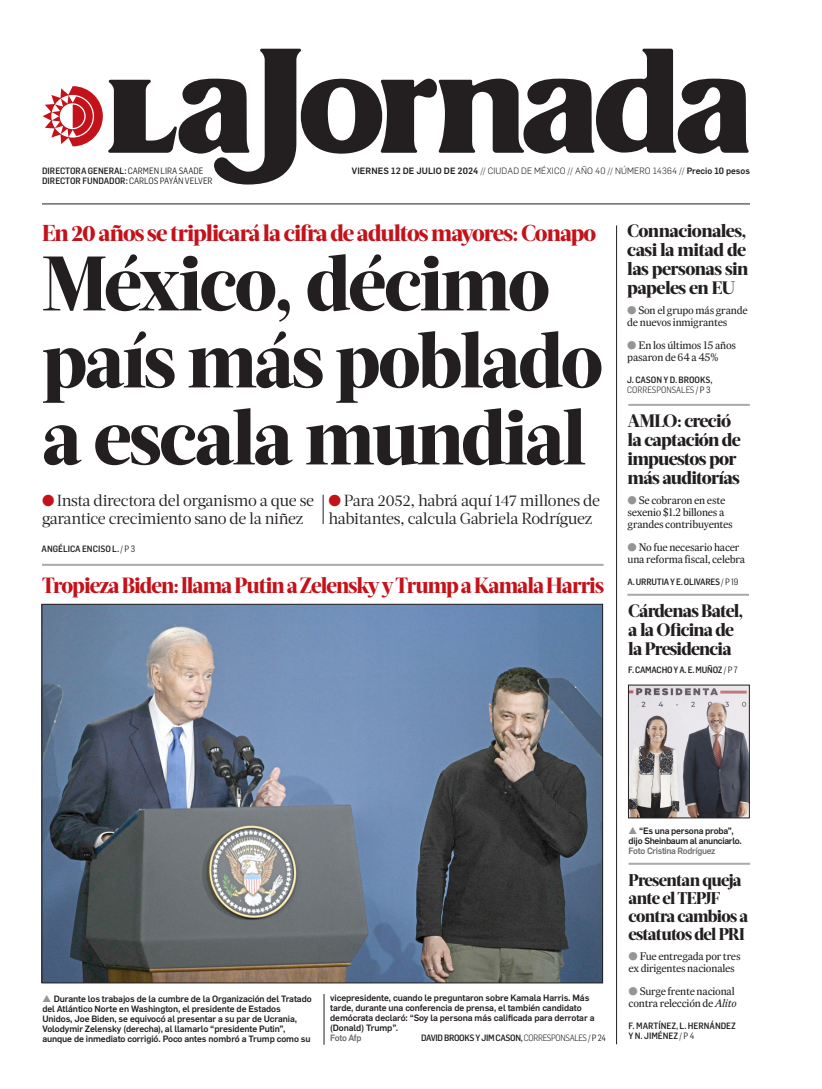
<style>
.page{position:relative;width:822px;height:1089px;background:#fff}
.page>*{position:absolute;margin:0;border:0;box-sizing:border-box;transform-origin:0 0}
.CABEZA_72{font:800 77px/77px "Acta Headline";letter-spacing:-.03em;color:#231f20}
.BALAZO_ROJO_19{font:800 23px "Acta Headline";letter-spacing:-.04em;color:#c4121a}
.CABEZA_FOTO_24{font:800 22px "Acta Headline";letter-spacing:-.045em;color:#c4121a;scale:.96 1}
.AVISO_18{font:800 18px/19px "Acta Headline";letter-spacing:-.04em;color:#231f20}
.AVISO_18-2{font:800 17px/18px "Acta Headline";letter-spacing:-.04em;color:#231f20}
.SUMARIO_17{font:16px/18px "Acta Deck";letter-spacing:-.02em;color:#231f20}
.SUMARIO_9_5{font:11px/12px "Expresso Tx";letter-spacing:-.02em;color:#231f20}
.PIE_DE_FOTO_SIN_PLEC{font:500 9px/10px "Flama";letter-spacing:-.01em;color:#231f20}
.SUMARIO_9_5-2{font:500 9px/10px "Flama Semicond";letter-spacing:-.015em;color:#231f20}
.CREDITO_PORTADA{font:500 9px "Flama Semicond";color:#231f20}
.FECHA_AÑO_NUM_PORTAD{font:300 9px "Flama";letter-spacing:.015em;color:#231f20}
.PIE_DE_FOTO_SIN_PLEC-2{font:500 9px/10px "Flama";letter-spacing:-.03em;color:#231f20}
.PIE_DE_FOTO_SIN_PLEC-3{font:500 9px "Flama Semicond";letter-spacing:-.035em;color:#231f20}
.PIE_DE_FOTO_SIN_PLEC-4{font:500 9px "Flama";letter-spacing:-.03em;color:#6c6d70}
.s1{font-weight:400}
.s2{font-weight:500}
.s3{color:#c4121a}
.s4{color:#939598}
.s5{font-weight:300}
.s6{color:#6c6d70}
.s7{font-style:italic}
</style>
<div class="page">
<svg style="left:43px;top:49px;width:706px;height:136px"></svg>
<hr style="left:42px;top:204px;width:708px;height:1px;background:#231f20">
<hr style="left:616px;top:225px;width:1px;height:819px;background:#231f20">
<svg style="left:323px;top:495px;width:1px;height:29px"></svg>
<hr style="left:324px;top:994px;width:1px;height:51px;background:#231f20">
<img style="left:44px;top:606px;width:557px;height:375px">
<hr style="left:42px;top:564px;width:562px;height:2px;background:#a8a9ad">
<hr style="left:628px;top:404px;width:122px;height:2px;background:#a8a9ad">
<hr style="left:627px;top:594px;width:122px;height:2px;background:#a8a9ad">
<img style="left:630px;top:687px;width:118px;height:129px">
<div style="left:628px;top:685px;width:122px;height:133px;border:1px solid #231f20"></div>
<hr style="left:629px;top:863px;width:121px;height:2px;background:#a8a9ad">
<p class="CREDITO_PORTADA" style="left:42px;top:165px;width:163px">DIRECTORA GENERAL: <span class="s1">CARMEN LIRA SAADE</span></p>
<p class="FECHA_AÑO_NUM_PORTAD" style="left:352px;top:164px;width:400px"><span class="s2">VIERNES 12 DE JULIO DE 2024</span> // CIUDAD DE MÉXICO // AÑO 40 // NÚMERO 14364 // <span class="s2">Precio 10 pesos</span></p>
<p class="CREDITO_PORTADA" style="left:42px;top:175px;width:172px">DIRECTOR FUNDADOR: <span class="s1">CARLOS PAYÁN VELVER</span></p>
<p class="BALAZO_ROJO_19" style="left:42px;top:220px;width:556px">En 20 años se triplicará la cifra de adultos mayores: Conapo</p>
<p class="CABEZA_72" style="left:42px;top:246px;width:563px">México, décimo país más poblado a escala mundial</p>
<p class="SUMARIO_17" style="left:42px;top:492px;width:274px"><span class="s3">●</span> Insta directora del organismo a que se garantice crecimiento sano de la niñez</p>
<p class="SUMARIO_17" style="left:328px;top:492px;width:273px"><span class="s3">●</span> Para 2052, habrá aquí 147 millones de habitantes, calcula Gabriela Rodríguez</p>
<p class="CREDITO_PORTADA" style="left:42px;top:543px;width:95px">ANGÉLICA ENCISO L. <span class="s1">/ P 3</span></p>
<p class="CABEZA_FOTO_24" style="left:42px;top:572px;width:587px">Tropieza Biden: llama Putin a Zelensky y Trump a Kamala Harris</p>
<p class="AVISO_18" style="left:627px;top:222px;width:123px">Connacionales, casi la mitad de las personas sin papeles en EU</p>
<p class="SUMARIO_9_5" style="left:627px;top:304px;width:122px"><span class="s4">●</span> Son el grupo más grande de nuevos inmigrantes</p>
<p class="SUMARIO_9_5" style="left:627px;top:339px;width:110px"><span class="s4">●</span> En los últimos 15 años pasaron de 64 a 45%</p>
<p class="SUMARIO_9_5-2" style="left:627px;top:375px;width:87px">J. CASON Y D. BROOKS,<br><span class="s5">CORRESPONSALES</span> <span class="s1">/ P 3</span></p>
<p class="AVISO_18" style="left:628px;top:411px;width:115px">AMLO: creció la captación de impuestos por más auditorías</p>
<p class="SUMARIO_9_5" style="left:628px;top:494px;width:107px"><span class="s4">●</span> Se cobraron en este sexenio $1.2 billones a grandes contribuyentes</p>
<p class="SUMARIO_9_5" style="left:628px;top:541px;width:119px"><span class="s4">●</span> No fue necesario hacer una reforma fiscal, celebra</p>
<p class="SUMARIO_9_5-2" style="left:628px;top:576px;width:112px">A. URRUTIA Y E. OLIVARES<span class="s1">/ P 19</span></p>
<p class="AVISO_18" style="left:628px;top:602px;width:117px">Cárdenas Batel, a la Oficina de la Presidencia</p>
<p class="SUMARIO_9_5-2" style="left:628px;top:665px;width:111px">F. CAMACHO Y A. E. MUÑOZ<span class="s1">/ P 7</span></p>
<p class="PIE_DE_FOTO_SIN_PLEC" style="left:42px;top:993px;width:271px"><span class="s4">▲</span> Durante los trabajos de la cumbre de la Organización del Tratado del Atlántico Norte en Washington, el presidente de Estados Unidos, Joe Biden, se equivocó al presentar a su par de Ucrania, Volodymir Zelensky (derecha), al llamarlo “presidente Putin”, aunque de inmediato corrigió. Poco antes nombró a Trump como su</p>
<p class="PIE_DE_FOTO_SIN_PLEC" style="left:330px;top:993px;width:266px">vicepresidente, cuando le preguntaron sobre Kamala Harris. Más tarde, durante una conferencia de prensa, el también candidato demócrata declaró: “Soy la persona más calificada para derrotar a (Donald) Trump”.</p>
<p class="PIE_DE_FOTO_SIN_PLEC-4" style="left:330px;top:1031px;width:33px">Foto Afp</p>
<p class="PIE_DE_FOTO_SIN_PLEC-3" style="left:421px;top:1032px;width:186px">DAVID BROOKS Y JIM CASON, <span class="s5">CORRESPONSALES</span><span class="s1">/ P 24</span></p>
<p class="PIE_DE_FOTO_SIN_PLEC-2" style="left:628px;top:825px;width:115px"><span class="s4">▲</span> “Es una persona proba”, dijo Sheinbaum al anunciarlo.<br><span class="s6">Foto Cristina Rodríguez</span></p>
<p class="AVISO_18-2" style="left:629px;top:872px;width:121px">Presentan queja ante el TEPJF contra cambios a estatutos del PRI</p>
<p class="SUMARIO_9_5" style="left:629px;top:950px;width:113px"><span class="s4">●</span> Fue entregada por tres ex dirigentes nacionales</p>
<p class="SUMARIO_9_5" style="left:629px;top:985px;width:109px"><span class="s4">●</span> Surge frente nacional contra relección de <span class="s7">Alito</span></p>
<p class="SUMARIO_9_5-2" style="left:629px;top:1021px;width:109px">F. MARTÍNEZ, L. HERNÁNDEZ<br>Y N. JIMÉNEZ <span class="s1">/ P 4</span></p>
</div>
